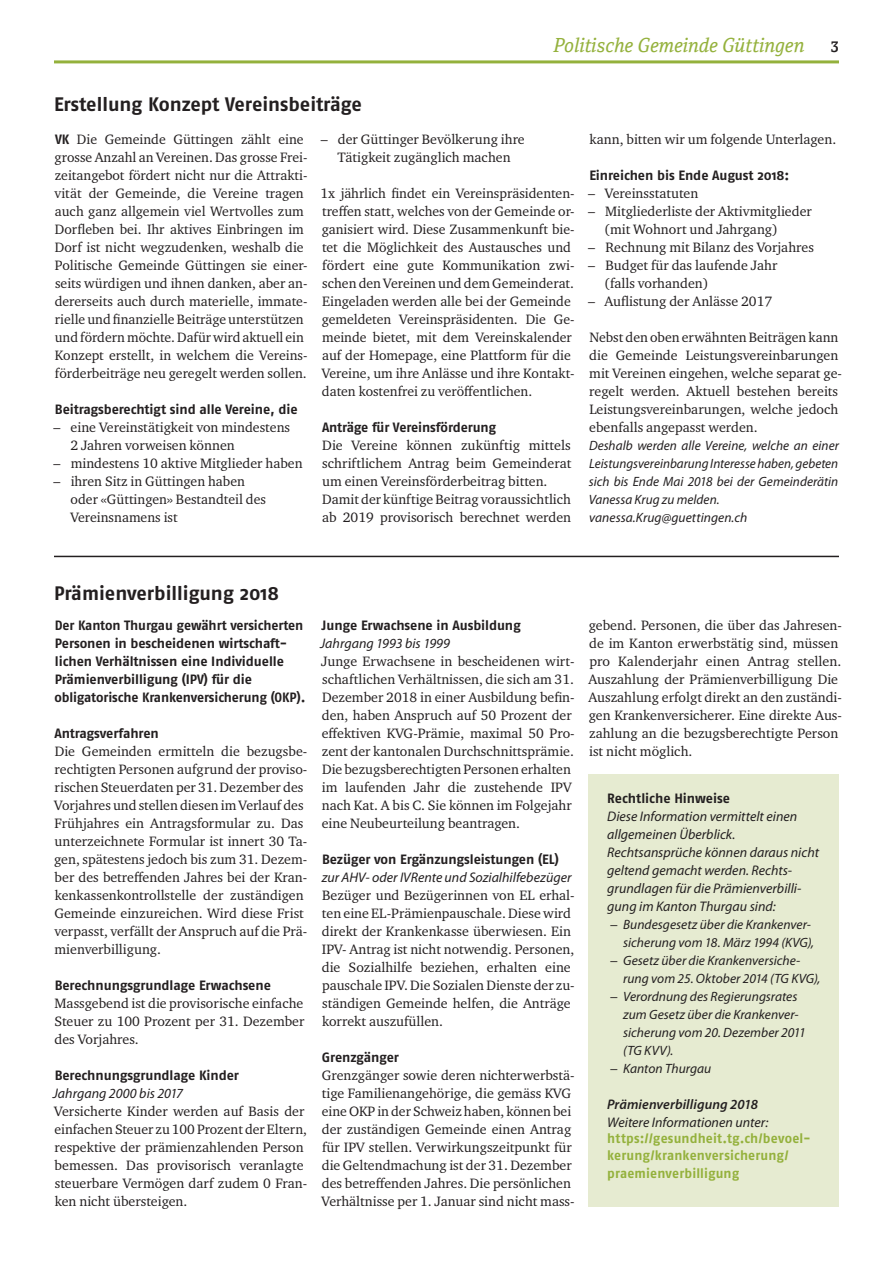
<style>
.page{position:relative;width:893px;height:1263px;background:#fff}
.page>*{position:absolute;margin:0;border:0;box-sizing:border-box;transform-origin:0 0}
.t1{font:700 19.5px "Fago OT";letter-spacing:-.005em;color:#231f20}
.t2{font:italic 19.5px "Cordale";color:#94b13c}
.t3{font:700 15px "Cordale";color:#231f20}
.t4{font:13.95px/18px "Charter ITC Pro";color:#231f20}
.t5{font:italic 13.95px/18px "Myriad Pro";color:#231f20}
.t6{font:italic 600 13.95px "Myriad Pro";letter-spacing:.005em;color:#231f20}
.t7{font:700 13.5px/18px "Fago OT";letter-spacing:-.01em;color:#231f20}
.t8{font:italic 13.5px/18px "Myriad Pro";color:#231f20}
.t9{font:700 13.5px/16.5px "Fago OT";letter-spacing:.01em;color:#94b13c}
.s1{font-family:"Fago OT";font-weight:700;font-size:13.5px}
.s2{font-family:"Charter ITC Pro";font-style:normal;font-size:13.95px}
</style>
<div class="page">
<hr style="left:54px;top:60px;width:785px;height:3px;background:#94b13c">
<hr style="left:54px;top:556px;width:785px;height:1px;background:#231f20">
<div style="left:589px;top:774px;width:250px;height:432px;background:#e6ebd1"></div>
<h1 class="t1" style="left:54px;top:92px;width:309px">Erstellung Konzept Vereinsbeiträge</h1>
<h1 class="t2" style="left:553px;top:34px;width:253px">Politische Gemeinde Güttingen</h1>
<p class="t3" style="left:831px;top:38px;width:10px">3</p>
<p class="t4" style="left:54px;top:130px;width:254px"><span class="s1">VK</span> Die Gemeinde Güttingen zählt eine grosse Anzahl an Vereinen. Das grosse Frei&shy;zeitangebot fördert nicht nur die Attrakti&shy;vität der Gemeinde, die Vereine tragen auch ganz allgemein viel Wertvolles zum Dorfleben bei. Ihr aktives Einbringen im Dorf ist nicht wegzudenken, weshalb die Politische Gemeinde Güttingen sie einer&shy;seits würdigen und ihnen danken, aber an&shy;dererseits auch durch materielle, immate&shy;rielle und finanzielle Beiträge unterstützen und fördern möchte. Dafür wird aktuell ein Konzept erstellt, in welchem die Vereins&shy;förderbeiträge neu geregelt werden sollen.</p>
<p class="t7" style="left:55px;top:400px;width:244px">Beitragsberechtigt sind alle Vereine, die</p>
<p class="t4" style="left:70px;top:418px;width:221px;text-indent:-17px">– eine Vereinstätigkeit von mindestens<br>2 Jahren vorweisen können</p>
<p class="t4" style="left:53px;top:454px;width:251px">– mindestens 10 aktive Mitglieder haben</p>
<p class="t4" style="left:70px;top:472px;width:197px;text-indent:-17px">– ihren Sitz in Güttingen haben oder «Güttingen» Bestandteil des<br>Vereinsnamens ist</p>
<p class="t4" style="left:321px;top:130px;width:206px;text-align:center">– der Güttinger Bevölkerung ihre<br>Tätigkeit zugänglich machen</p>
<p class="t4" style="left:321px;top:184px;width:256px">1x jährlich findet ein Vereinspräsidenten&shy;treffen statt, welches von der Gemeinde or&shy;ganisiert wird. Diese Zusammenkunft bie&shy;tet die Möglichkeit des Austausches und fördert eine gute Kommunikation zwi&shy;schen den Vereinen und dem Gemeinderat.<br>Eingeladen werden alle bei der Gemeinde gemeldeten Vereinspräsidenten. Die Ge&shy;meinde bietet, mit dem Vereinskalender auf der Homepage, eine Plattform für die Vereine, um ihre Anlässe und ihre Kontakt&shy;daten kostenfrei zu veröffentlichen.</p>
<p class="t7" style="left:322px;top:418px;width:176px">Anträge für Vereinsförderung</p>
<p class="t4" style="left:322px;top:436px;width:251px">Die Vereine können zukünftig mittels schriftlichem Antrag beim Gemeinderat um einen Vereinsförderbeitrag bitten.<br>Damit der künftige Beitrag voraussichtlich ab 2019 provisorisch berechnet werden</p>
<p class="t4" style="left:589px;top:130px;width:248px">kann, bitten wir um folgende Unterlagen.</p>
<p class="t7" style="left:589px;top:166px;width:201px">Einreichen bis Ende August 2018:</p>
<p class="t4" style="left:588px;top:184px;width:112px">– Vereinsstatuten</p>
<p class="t4" style="left:604px;top:202px;width:209px;text-indent:-16px">– Mitgliederliste der Aktivmitglieder (mit Wohnort und Jahrgang)</p>
<p class="t4" style="left:588px;top:238px;width:227px">– Rechnung mit Bilanz des Vorjahres</p>
<p class="t4" style="left:604px;top:256px;width:175px;text-indent:-16px">– Budget für das laufende Jahr (falls vorhanden)</p>
<p class="t4" style="left:588px;top:292px;width:186px">– Auflistung der Anlässe 2017</p>
<p class="t4" style="left:589px;top:328px;width:254px">Nebst den oben erwähnten Beiträgen kann die Gemeinde Leistungsvereinbarungen mit Vereinen eingehen, welche separat ge&shy;regelt werden. Aktuell bestehen bereits Leistungsvereinbarungen, welche jedoch ebenfalls angepasst werden.</p>
<p class="t8" style="left:589px;top:436px;width:252px">Deshalb werden alle Vereine, welche an einer Leistungsvereinbarung Interesse haben, gebeten sich bis Ende Mai 2018 bei der Gemeinderätin Vanessa Krug zu melden. vanessa.Krug@guettingen.ch</p>
<h1 class="t1" style="left:54px;top:582px;width:227px">Prämienverbilligung 2018</h1>
<p class="t7" style="left:54px;top:616px;width:253px">Der Kanton Thurgau gewährt versicherten Personen in bescheidenen wirtschaft&shy;lichen Verhältnissen eine Individuelle Prämienverbilligung (IPV) für die obligatorische Krankenversicherung (OKP).</p>
<p class="t7" style="left:55px;top:724px;width:106px">Antragsverfahren</p>
<p class="t4" style="left:54px;top:742px;width:255px">Die Gemeinden ermitteln die bezugsbe&shy;rechtigten Personen aufgrund der proviso&shy;rischen Steuerdaten per 31. Dezember des Vorjahres und stellen diesen im Verlauf des Frühjahres ein Antragsformular zu. Das unterzeichnete Formular ist innert 30 Ta&shy;gen, spätestens jedoch bis zum 31. Dezem&shy;ber des betreffenden Jahres bei der Kran&shy;kenkassenkontrollstelle der zuständigen Gemeinde einzureichen. Wird diese Frist verpasst, verfällt der Anspruch auf die Prä&shy;mienverbilligung.</p>
<p class="t7" style="left:55px;top:976px;width:218px">Berechnungsgrundlage Erwachsene</p>
<p class="t4" style="left:54px;top:994px;width:251px;text-align:justify">Massgebend ist die provisorische einfache Steuer zu 100 Prozent per 31. Dezember des Vorjahres.</p>
<p class="t7" style="left:55px;top:1066px;width:186px">Berechnungsgrundlage Kinder</p>
<p class="t5" style="left:53px;top:1084px;width:132px">Jahrgang 2000 bis 2017</p>
<p class="t4" style="left:54px;top:1102px;width:255px">Versicherte Kinder werden auf Basis der einfachen Steuer zu 100 Prozent der Eltern, respektive der prämienzahlenden Person bemessen. Das provisorisch veranlagte steuerbare Vermögen darf zudem 0 Fran&shy;ken nicht übersteigen.</p>
<p class="t7" style="left:322px;top:616px;width:201px">Junge Erwachsene in Ausbildung</p>
<p class="t5" style="left:320px;top:634px;width:131px">Jahrgang 1993 bis 1999</p>
<p class="t4" style="left:321px;top:652px;width:255px">Junge Erwachsene in bescheidenen wirt&shy;schaftlichen Verhältnissen, die sich am 31.<br>Dezember 2018 in einer Ausbildung befin&shy;den, haben Anspruch auf 50 Prozent der effektiven KVG-Prämie, maximal 50 Pro&shy;zent der kantonalen Durchschnittsprämie.<br>Die bezugsberechtigten Personen erhalten im laufenden Jahr die zustehende IPV nach Kat. A bis C. Sie können im Folgejahr eine Neubeurteilung beantragen.</p>
<p class="t7" style="left:322px;top:850px;width:238px">Bezüger von Ergänzungsleistungen (EL)</p>
<p class="t5" style="left:322px;top:868px;width:251px">zur AHV- oder IVRente und Sozialhilfebezüger</p>
<p class="t4" style="left:322px;top:886px;width:254px">Bezüger und Bezügerinnen von EL erhal&shy;ten eine EL-Prämienpauschale. Diese wird direkt der Krankenkasse überwiesen. Ein IPV- Antrag ist nicht notwendig. Personen, die Sozialhilfe beziehen, erhalten eine pauschale IPV. Die Sozialen Dienste der zu&shy;ständigen Gemeinde helfen, die Anträge korrekt auszufüllen.</p>
<p class="t7" style="left:322px;top:1048px;width:79px">Grenzgänger</p>
<p class="t4" style="left:322px;top:1066px;width:255px">Grenzgänger sowie deren nichterwerbstä&shy;tige Familienangehörige, die gemäss KVG eine OKP in der Schweiz haben, können bei der zuständigen Gemeinde einen Antrag für IPV stellen. Verwirkungszeitpunkt für die Geltendmachung ist der 31. Dezember des betreffenden Jahres. Die persönlichen Verhältnisse per 1. Januar sind nicht mass-</p>
<p class="t4" style="left:588px;top:616px;width:255px">gebend. Personen, die über das Jahresen&shy;de im Kanton erwerbstätig sind, müssen pro Kalenderjahr einen Antrag stellen.<br>Auszahlung der Prämienverbilligung Die Auszahlung erfolgt direkt an den zuständi&shy;gen Krankenversicherer. Eine direkte Aus&shy;zahlung an die bezugsberechtigte Person ist nicht möglich.</p>
<p class="t7" style="left:607px;top:789px;width:124px">Rechtliche Hinweise</p>
<p class="t5" style="left:607px;top:807px;width:213px">Diese Information vermittelt einen allgemeinen Überblick.<br>Rechtsansprüche können daraus nicht geltend gemacht werden. Rechts&shy;grundlagen für die Prämienverbilli&shy;gung im Kanton Thurgau sind:</p>
<p class="t8" style="left:610px;top:915px;width:205px;text-align:right"><span class="s2">–</span> Bundesgesetz über die Krankenver&shy;sicherung vom 18. März 1994 (KVG),</p>
<p class="t8" style="left:623px;top:951px;width:199px;text-indent:-13px"><span class="s2">–</span> Gesetz über die Krankenversiche&shy;rung vom 25. Oktober 2014 (TG KVG),</p>
<p class="t8" style="left:623px;top:987px;width:184px;text-indent:-13px"><span class="s2">–</span> Verordnung des Regierungsrates zum Gesetz über die Krankenver&shy;sicherung vom 20. Dezember 2011 (TG KVV).</p>
<p class="t8" style="left:610px;top:1059px;width:102px"><span class="s2">–</span> Kanton Thurgau</p>
<p class="t6" style="left:607px;top:1095px;width:152px">Prämienverbilligung 2018</p>
<p class="t5" style="left:607px;top:1113px;width:163px">Weitere Informationen unter:</p>
<p class="t9" style="left:607px;top:1130px;width:205px">https://gesundheit.tg.ch/bevoel&shy;kerung/krankenversicherung/</p>
<p class="t9" style="left:607px;top:1165px;width:133px">praemienverbilligung</p>
</div>
